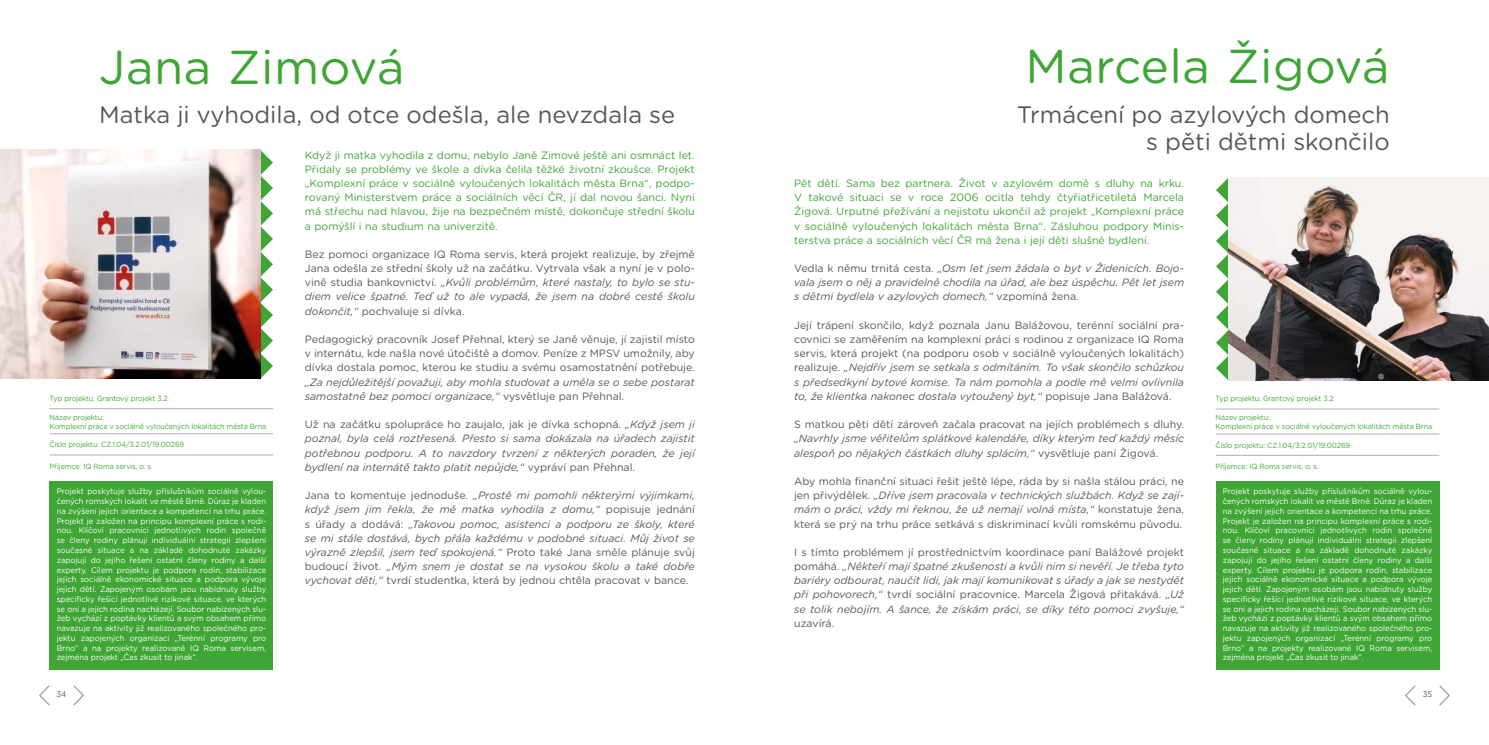
<style>
.page{position:relative;width:1489px;height:745px;background:#fff}
.page>*{position:absolute;margin:0;border:0;box-sizing:border-box;transform-origin:0 0}
.t1{font:47.5px "Gotham Rounded";letter-spacing:.01em;color:#3fa535}
.t2{font:23.75px/27.5px "Gotham Rounded";color:#575756;text-align:right}
.t3{font:italic 10.62px/14.1px "Gotham Rounded";color:#575756;text-align:justify}
.t4{font:10.62px/14.1px "Gotham Rounded";color:#575756;text-align:justify}
.t5{font:10.62px/14.1px "Gotham Rounded";color:#3fa535;text-align:justify}
.t6{font:8.12px/9.8px "Gotham Rounded";color:#fff;text-align:justify;scale:.95 1}
.t7{font:8.12px "Gotham Rounded";color:#575756;scale:.95 1}
.t8{font:7.5px/9px "Gotham Rounded";letter-spacing:-.01em;color:#3fa535;scale:.95 1}
.s1{font-style:italic}
.s2{font-style:normal}
</style>
<div class="page">
<svg style="left:73px;top:685px;width:11px;height:21px"></svg>
<svg style="left:39px;top:685px;width:11px;height:21px"></svg>
<svg style="left:1439px;top:685px;width:11px;height:21px"></svg>
<svg style="left:1405px;top:685px;width:11px;height:21px"></svg>
<svg style="left:260px;top:150px;width:13px;height:228px"></svg>
<svg style="left:1216px;top:178px;width:12px;height:202px"></svg>
<img style="left:0;top:150px;width:260px;height:228px">
<img style="left:1228px;top:177px;width:260px;height:203px">
<hr style="left:50px;top:433px;width:223px;height:1px;background:#b2b2b2">
<hr style="left:50px;top:454px;width:223px;height:1px;background:#b2b2b2">
<hr style="left:50px;top:408px;width:223px;height:1px;background:#b2b2b2">
<hr style="left:1215px;top:433px;width:224px;height:1px;background:#b2b2b2">
<hr style="left:1215px;top:454px;width:224px;height:1px;background:#b2b2b2">
<hr style="left:1215px;top:408px;width:224px;height:1px;background:#b2b2b2">
<div style="left:50px;top:480px;width:223px;height:189px;background:#3fa535"></div>
<div style="left:1215px;top:480px;width:224px;height:189px;background:#3fa535"></div>
<h1 class="t1" style="left:1025px;top:44px;width:365px">Marcela Žigová</h1>
<h2 class="t2" style="left:1016px;top:102px;width:374px">Trmácení po azylových domech s pěti dětmi skončilo</h2>
<h1 class="t1" style="left:99px;top:45px;width:307px">Jana Zimová</h1>
<h2 class="t2" style="left:99px;top:102px;width:577px">Matka ji vyhodila, od otce odešla, ale nevzdala se</h2>
<p class="t5" style="left:305px;top:148px;width:391px">Když ji matka vyhodila z domu, nebylo Janě Zimové ještě ani osmnáct let.<br>Přidaly se problémy ve škole a dívka čelila těžké životní zkoušce. Projekt „Komplexní práce v sociálně vyloučených lokalitách města Brna“, podpo&shy;rovaný Ministerstvem práce a sociálních věcí ČR, jí dal novou šanci. Nyní má střechu nad hlavou, žije na bezpečném místě, dokončuje střední školu a pomýšlí i na studium na univerzitě.</p>
<p class="t4" style="left:305px;top:247px;width:391px">Bez pomoci organizace IQ Roma servis, která projekt realizuje, by zřejmě Jana odešla ze střední školy už na začátku. Vytrvala však a nyní je v polo&shy;vině studia bankovnictví. <span class="s1">„Kvůli problémům, které nastaly, to bylo se stu&shy;diem velice špatné. Teď už to ale vypadá, že jsem na dobré cestě školu dokončit,“</span> pochvaluje si dívka.</p>
<h3 class="t4" style="left:305px;top:332px;width:391px">Pedagogický pracovník Josef Přehnal, který se Janě věnuje, jí zajistil místo v internátu, kde našla nové útočiště a domov. Peníze z MPSV umožnily, aby dívka dostala pomoc, kterou ke studiu a svému osamostatnění potřebuje.</h3>
<h3 class="t3" style="left:305px;top:375px;width:391px">„Za nejdůležitější považuji, aby mohla studovat a uměla se o sebe postarat samostatně bez pomoci organizace,“ <span class="s2">vysvětluje pan Přehnal.</span></h3>
<p class="t3" style="left:305px;top:418px;width:391px"><span class="s2">Už na začátku spolupráce ho zaujalo, jak je dívka schopná.</span> „Když jsem ji poznal, byla celá roztřesená. Přesto si sama dokázala na úřadech zajistit potřebnou podporu. A to navzdory tvrzení z některých poraden, že její bydlení na internátě takto platit nepůjde,“ <span class="s2">vypráví pan Přehnal.</span></p>
<p class="t3" style="left:305px;top:488px;width:391px"><span class="s2">Jana to komentuje jednoduše.</span> „Prostě mi pomohli některými výjimkami, když jsem jim řekla, že mě matka vyhodila z domu,“ <span class="s2">popisuje jednání s úřady a dodává:</span> „Takovou pomoc, asistenci a podporu ze školy, které se mi stále dostává, bych přála každému v podobné situaci. Můj život se výrazně zlepšil, jsem teď spokojená.“ <span class="s2">Proto také Jana směle plánuje svůj budoucí život.</span> „Mým snem je dostat se na vysokou školu a také dobře vychovat děti,“ <span class="s2">tvrdí studentka, která by jednou chtěla pracovat v bance.</span></p>
<p class="t5" style="left:794px;top:177px;width:391px">Pět dětí. Sama bez partnera. Život v azylovém domě s dluhy na krku.<br>V takové situaci se v roce 2006 ocitla tehdy čtyřiatřicetiletá Marcela Žigová. Urputné přežívání a nejistotu ukončil až projekt „Komplexní práce v sociálně vyloučených lokalitách města Brna“. Zásluhou podpory Minis&shy;terstva práce a sociálních věcí ČR má žena i její děti slušné bydlení.</p>
<h3 class="t3" style="left:794px;top:262px;width:391px"><span class="s2">Vedla k němu trnitá cesta.</span> „Osm let jsem žádala o byt v Židenicích. Bojo&shy;vala jsem o něj a pravidelně chodila na úřad, ale bez úspěchu. Pět let jsem s dětmi bydlela v azylových domech,“ <span class="s2">vzpomíná žena.</span></h3>
<p class="t4" style="left:794px;top:318px;width:391px">Její trápení skončilo, když poznala Janu Balážovou, terénní sociální pra&shy;covnici se zaměřením na komplexní práci s rodinou z organizace IQ Roma servis, která projekt (na podporu osob v sociálně vyloučených lokalitách) realizuje. <span class="s1">„Nejdřív jsem se setkala s odmítáním. To však skončilo schůzkou s předsedkyní bytové komise. Ta nám pomohla a podle mě velmi ovlivnila to, že klientka nakonec dostala vytoužený byt,“</span> popisuje Jana Balážová.</p>
<h3 class="t4" style="left:794px;top:418px;width:391px">S matkou pěti dětí zároveň začala pracovat na jejích problémech s dluhy.</h3>
<h3 class="t3" style="left:794px;top:432px;width:391px">„Navrhly jsme věřitelům splátkové kalendáře, díky kterým teď každý měsíc alespoň po nějakých částkách dluhy splácím,“ <span class="s2">vysvětluje paní Žigová.</span></h3>
<p class="t4" style="left:794px;top:474px;width:391px">Aby mohla finanční situaci řešit ještě lépe, ráda by si našla stálou práci, ne jen přivýdělek. <span class="s1">„Dříve jsem pracovala v technických službách. Když se zají&shy;mám o práci, vždy mi řeknou, že už nemají volná místa,“</span> konstatuje žena, která se prý na trhu práce setkává s diskriminací kvůli romskému původu.</p>
<p class="t3" style="left:794px;top:545px;width:391px"><span class="s2">I s tímto problémem jí prostřednictvím koordinace paní Balážové projekt pomáhá.</span> „Někteří mají špatné zkušenosti a kvůli nim si nevěří. Je třeba tyto bariéry odbourat, naučit lidi, jak mají komunikovat s úřady a jak se nestydět při pohovorech,“ <span class="s2">tvrdí sociální pracovnice. Marcela Žigová přitakává.</span> „Už se tolik nebojím. A šance, že získám práci, se díky této pomoci zvyšuje,“</p>
<h3 class="t4" style="left:794px;top:616px;width:42px">uzavírá.</h3>
<p class="t8" style="left:50px;top:394px;width:126px">Typ projektu: Grantový projekt 3.2</p>
<p class="t8" style="left:50px;top:413px;width:229px">Název projektu:<br>Komplexní práce v sociálně vyloučených lokalitách města Brna</p>
<p class="t8" style="left:50px;top:440px;width:143px">Číslo projektu: CZ.1.04/3.2.01/19.00269</p>
<p class="t8" style="left:50px;top:461px;width:110px">Příjemce: IQ Roma servis, o. s.</p>
<p class="t8" style="left:1215px;top:394px;width:126px">Typ projektu: Grantový projekt 3.2</p>
<p class="t8" style="left:1215px;top:413px;width:229px">Název projektu:<br>Komplexní práce v sociálně vyloučených lokalitách města Brna</p>
<p class="t8" style="left:1215px;top:440px;width:143px">Číslo projektu: CZ.1.04/3.2.01/19.00269</p>
<p class="t8" style="left:1215px;top:462px;width:110px">Příjemce: IQ Roma servis, o. s.</p>
<p class="t6" style="left:57px;top:487px;width:222px">Projekt poskytuje služby příslušníkům sociálně vylou&shy;čených romských lokalit ve městě Brně. Důraz je kladen na zvýšení jejich orientace a kompetencí na trhu práce.<br>Projekt je založen na principu komplexní práce s rodi&shy;nou. Klíčoví pracovníci jednotlivých rodin společně se členy rodiny plánují individuální strategii zlepšení současné situace a na základě dohodnuté zakázky zapojují do jejího řešení ostatní členy rodiny a další experty. Cílem projektu je podpora rodin, stabilizace jejich sociálně ekonomické situace a podpora vývoje jejich dětí. Zapojeným osobám jsou nabídnuty služby specificky řešící jednotlivé rizikové situace, ve kterých se oni a jejich rodina nacházejí. Soubor nabízených slu&shy;žeb vychází z poptávky klientů a svým obsahem přímo navazuje na aktivity již realizovaného společného pro&shy;jektu zapojených organizací „Terénní programy pro Brno“ a na projekty realizované IQ Roma servisem, zejména projekt „Čas zkusit to jinak“.</p>
<p class="t6" style="left:1222px;top:487px;width:222px">Projekt poskytuje služby příslušníkům sociálně vylou&shy;čených romských lokalit ve městě Brně. Důraz je kladen na zvýšení jejich orientace a kompetencí na trhu práce.<br>Projekt je založen na principu komplexní práce s rodi&shy;nou. Klíčoví pracovníci jednotlivých rodin společně se členy rodiny plánují individuální strategii zlepšení současné situace a na základě dohodnuté zakázky zapojují do jejího řešení ostatní členy rodiny a další experty. Cílem projektu je podpora rodin, stabilizace jejich sociálně ekonomické situace a podpora vývoje jejich dětí. Zapojeným osobám jsou nabídnuty služby specificky řešící jednotlivé rizikové situace, ve kterých se oni a jejich rodina nacházejí. Soubor nabízených slu&shy;žeb vychází z poptávky klientů a svým obsahem přímo navazuje na aktivity již realizovaného společného pro&shy;jektu zapojených organizací „Terénní programy pro Brno“ a na projekty realizované IQ Roma servisem, zejména projekt „Čas zkusit to jinak“.</p>
<p class="t7" style="left:57px;top:690px;width:12px">34</p>
<p class="t7" style="left:1422px;top:690px;width:11px">35</p>
</div>
